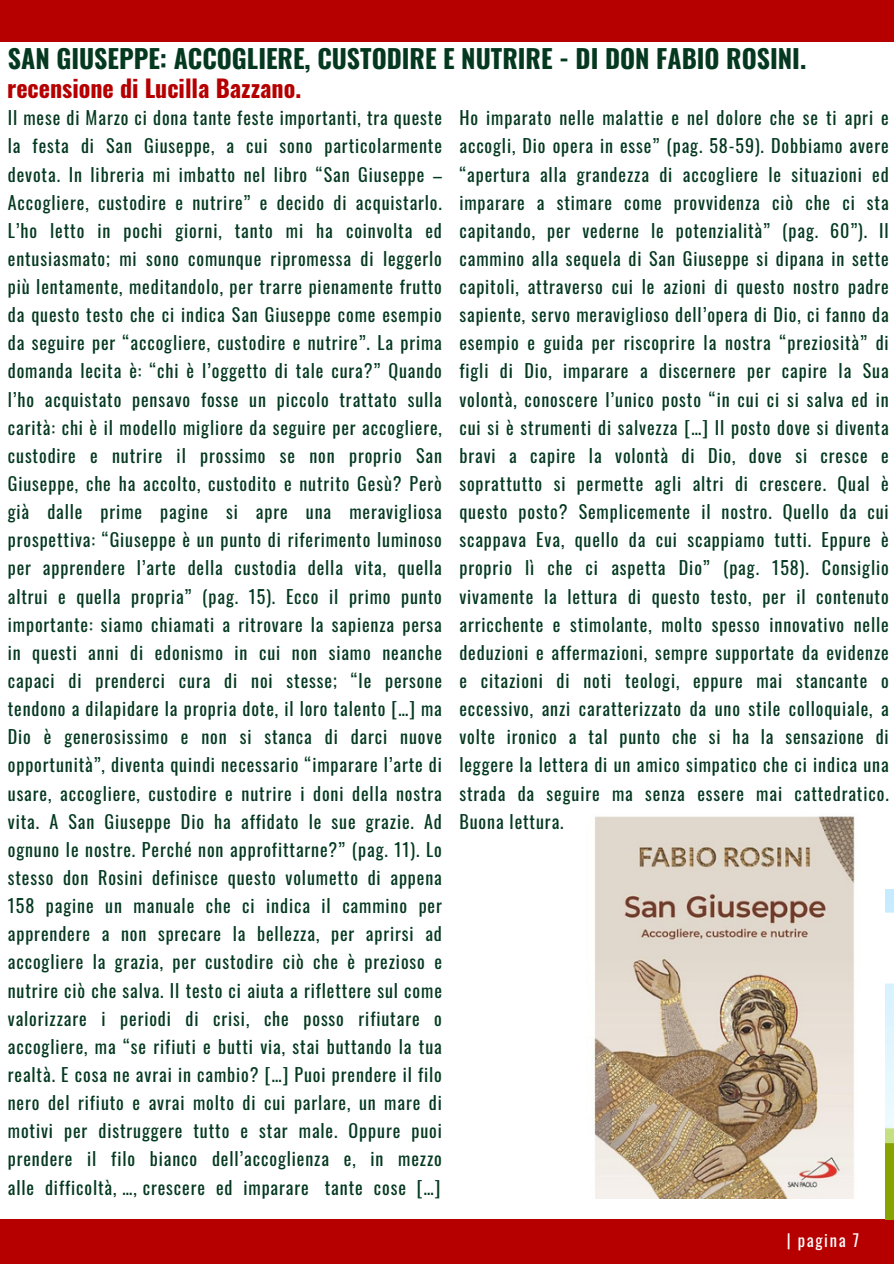
<style>
.page{position:relative;width:894px;height:1264px;background:#fff}
.page>*{position:absolute;margin:0;border:0;box-sizing:border-box;transform-origin:0 0}
.t1{font:700 25.8px "Oswald";color:#043920}
.t2{font:700 24px "Oswald";color:#b60000}
.t3{font:18px/28.2px "Oswald";letter-spacing:.05em;color:#043920;text-align:justify}
.t4{font:16.5px "Oswald";letter-spacing:.1em;color:#fff}
</style>
<div class="page">
<div style="left:0;top:1219px;width:893px;height:44px;background:#b60000"></div>
<div style="left:0;top:0;width:893px;height:42px;background:#b60000"></div>
<img style="left:885px;top:889px;width:8px;height:330px">
<img style="left:594px;top:816px;width:261px;height:382px">
<p class="t1" style="left:8px;top:39px;width:799px">SAN GIUSEPPE: ACCOGLIERE, CUSTODIRE E NUTRIRE - DI DON FABIO ROSINI.</p>
<p class="t3" style="left:8px;top:103px;width:435px">Il mese di Marzo ci dona tante feste importanti, tra queste la festa di San Giuseppe, a cui sono particolarmente devota. In libreria mi imbatto nel libro “San Giuseppe – Accogliere, custodire e nutrire” e decido di acquistarlo.<br>L’ho letto in pochi giorni, tanto mi ha coinvolta ed entusiasmato; mi sono comunque ripromessa di leggerlo più lentamente, meditandolo, per trarre pienamente frutto da questo testo che ci indica San Giuseppe come esempio da seguire per “accogliere, custodire e nutrire”. La prima domanda lecita è: “chi è l’oggetto di tale cura?” Quando l’ho acquistato pensavo fosse un piccolo trattato sulla carità: chi è il modello migliore da seguire per accogliere, custodire e nutrire il prossimo se non proprio San Giuseppe, che ha accolto, custodito e nutrito Gesù? Però già dalle prime pagine si apre una meravigliosa prospettiva: “Giuseppe è un punto di riferimento luminoso per apprendere l’arte della custodia della vita, quella altrui e quella propria” (pag. 15). Ecco il primo punto importante: siamo chiamati a ritrovare la sapienza persa in questi anni di edonismo in cui non siamo neanche capaci di prenderci cura di noi stesse; “le persone tendono a dilapidare la propria dote, il loro talento […] ma Dio è generosissimo e non si stanca di darci nuove opportunità”, diventa quindi necessario “imparare l’arte di usare, accogliere, custodire e nutrire i doni della nostra vita. A San Giuseppe Dio ha affidato le sue grazie. Ad ognuno le nostre. Perché non approfittarne?” (pag. 11). Lo stesso don Rosini definisce questo volumetto di appena 158 pagine un manuale che ci indica il cammino per apprendere a non sprecare la bellezza, per aprirsi ad accogliere la grazia, per custodire ciò che è prezioso e nutrire ciò che salva. Il testo ci aiuta a riflettere sul come valorizzare i periodi di crisi, che posso rifiutare o accogliere, ma “se rifiuti e butti via, stai buttando la tua realtà. E cosa ne avrai in cambio? […] Puoi prendere il filo nero del rifiuto e avrai molto di cui parlare, un mare di motivi per distruggere tutto e star male. Oppure puoi prendere il filo bianco dell’accoglienza e, in mezzo alle difficoltà, …, crescere ed imparare tante cose […]</p>
<p class="t2" style="left:7px;top:69px;width:295px">recensione di Lucilla Bazzano.</p>
<h1 class="t3" style="left:459px;top:103px;width:431px">Ho imparato nelle malattie e nel dolore che se ti apri e accogli, Dio opera in esse” (pag. 58-59). Dobbiamo avere “apertura alla grandezza di accogliere le situazioni ed imparare a stimare come provvidenza ciò che ci sta capitando, per vederne le potenzialità” (pag. 60”). Il cammino alla sequela di San Giuseppe si dipana in sette capitoli, attraverso cui le azioni di questo nostro padre sapiente, servo meraviglioso dell’opera di Dio, ci fanno da esempio e guida per riscoprire la nostra “preziosità” di figli di Dio, imparare a discernere per capire la Sua volontà, conoscere l’unico posto “in cui ci si salva ed in cui si è strumenti di salvezza […] Il posto dove si diventa bravi a capire la volontà di Dio, dove si cresce e soprattutto si permette agli altri di crescere. Qual è questo posto? Semplicemente il nostro. Quello da cui scappava Eva, quello da cui scappiamo tutti. Eppure è proprio lì che ci aspetta Dio” (pag. 158). Consiglio vivamente la lettura di questo testo, per il contenuto arricchente e stimolante, molto spesso innovativo nelle deduzioni e affermazioni, sempre supportate da evidenze e citazioni di noti teologi, eppure mai stancante o eccessivo, anzi caratterizzato da uno stile colloquiale, a volte ironico a tal punto che si ha la sensazione di leggere la lettera di un amico simpatico che ci indica una strada da seguire ma senza essere mai cattedratico.<br>Buona lettura.</h1>
<h2 class="t4" style="left:786px;top:1227px;width:74px">| pagina 7</h2>
</div>
